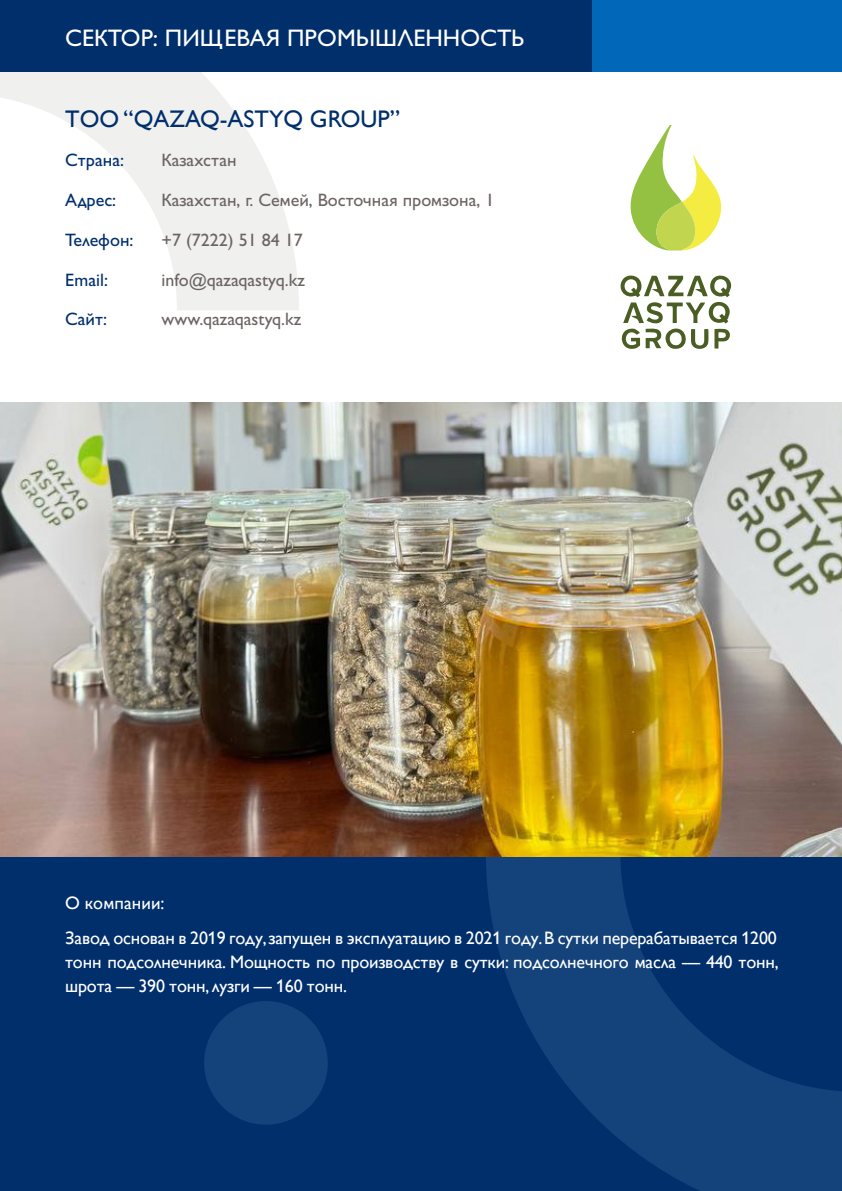
<style>
.page{position:relative;width:842px;height:1191px;background:#fff}
.page>*{position:absolute;margin:0;border:0;box-sizing:border-box;transform-origin:0 0}
.t1{font:500 24px "Gill Sans Pro Cyrillic";color:#fff}
.t2{font:24px "Gill Sans Alt One WGL";color:#002f6c}
.t3{font:18px/24px "Gill Sans Alt One WGL";letter-spacing:-.01em;color:#fff;text-align:justify}
.t4{font:500 18px "Gill Sans Pro Cyrillic";color:#6c6463}
.t5{font:500 18px "Gill Sans Pro Cyrillic";color:#002f6c}
</style>
<div class="page">
<svg style="left:0;top:72px;width:299px;height:238px;fill:#f5f5f4"></svg>
<div style="left:0;top:0;width:842px;height:72px;background:#002f6c"></div>
<div style="left:592px;top:0;width:250px;height:72px;background:#0067b9"></div>
<div style="left:0;top:782px;width:842px;height:409px;background:#002f6c"></div>
<div style="left:204px;top:1001px;width:124px;height:123px;background:#13437a;border-radius:50%"></div>
<svg style="left:486px;top:856px;width:356px;height:335px"></svg>
<svg style="left:630px;top:125px;width:91px;height:125px"></svg>
<svg style="left:620px;top:275px;width:111px;height:74px"></svg>
<img style="left:0;top:403px;width:842px;height:453px">
<p class="t1" style="left:65px;top:24px;width:460px">СЕКТОР: ПИЩЕВАЯ ПРОМЫШЛЕННОСТЬ</p>
<p class="t2" style="left:65px;top:103px;width:336px">ТОО “QAZAQ-ASTYQ GROUP”</p>
<p class="t5" style="left:65px;top:149px;width:60px">Страна:</p>
<p class="t4" style="left:162px;top:149px;width:76px">Казахстан</p>
<p class="t5" style="left:65px;top:189px;width:53px">Адрес:</p>
<p class="t4" style="left:162px;top:189px;width:334px">Казахстан, г. Семей, Восточная промзона, 1</p>
<p class="t5" style="left:65px;top:229px;width:70px">Телефон:</p>
<p class="t4" style="left:162px;top:229px;width:143px">+7 (7222) 51 84 17</p>
<p class="t5" style="left:65px;top:269px;width:44px">Email:</p>
<p class="t4" style="left:162px;top:269px;width:145px">info@qazaqastyq.kz</p>
<p class="t5" style="left:65px;top:308px;width:43px">Сайт:</p>
<p class="t4" style="left:162px;top:308px;width:141px">www.qazaqastyq.kz</p>
<p class="t3" style="left:65px;top:890px;width:101px">О компании:</p>
<p class="t3" style="left:65px;top:925px;width:715px">Завод основан в 2019 году, запущен в эксплуатацию в 2021 году. В сутки перерабатывается 1200 тонн подсолнечника. Мощность по производству в сутки: подсолнечного масла — 440 тонн, шрота — 390 тонн, лузги — 160 тонн.</p>
</div>
